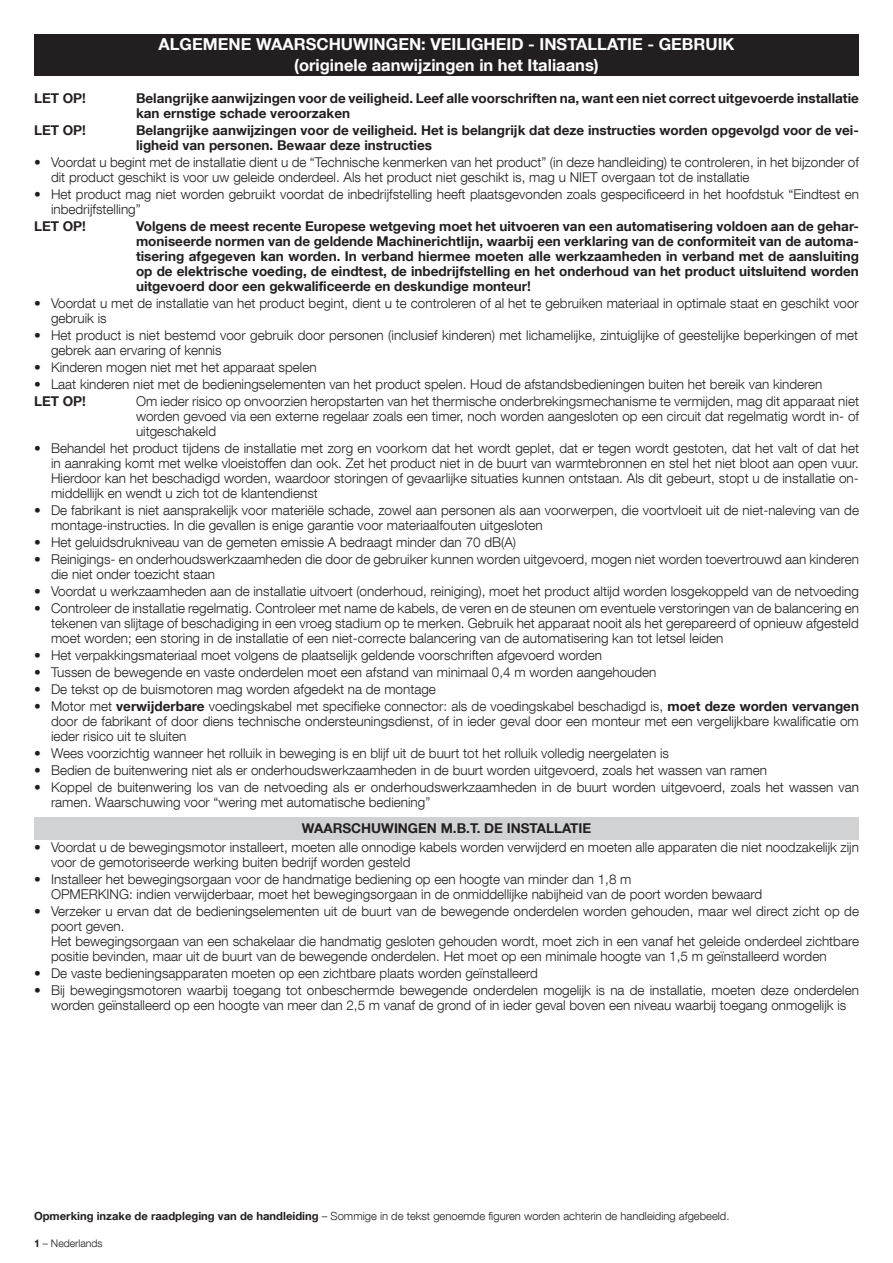
<style>
.page{position:relative;width:893px;height:1263px;background:#fff}
.page>*{position:absolute;margin:0;border:0;box-sizing:border-box;transform-origin:0 0}
.t1{font:700 16.5px/20.7px "Helvetica Neue LT Com";color:#fff;text-align:center}
.t2{font:300 13.5px/15px "Helvetica Neue LT Com";color:#231f20}
.t3{font:700 13.5px/15px "Helvetica Neue LT Com";color:#231f20}
.t4{font:300 11.25px "Helvetica Neue LT Com";color:#231f20}
.t5{font:300 10.5px "Helvetica Neue LT Com";color:#231f20}
.s1{font-weight:700}
</style>
<div class="page">
<div style="left:34px;top:34px;width:825px;height:41px;background:#231f20"></div>
<div style="left:34px;top:817px;width:825px;height:22px;background:#d1d2d4"></div>
<p class="t1" style="left:159px;top:33px;width:577px">ALGEMENE WAARSCHUWINGEN: VEILIGHEID - INSTALLATIE - GEBRUIK (originele aanwijzingen in het Italiaans)</p>
<p class="t3" style="left:34px;top:90px;width:54px">LET OP!</p>
<p class="t3" style="left:136px;top:90px;width:724px">Belangrijke aanwijzingen voor de veiligheid. Leef alle voorschriften na, want een niet correct uitgevoerde installatie kan ernstige schade veroorzaken</p>
<p class="t3" style="left:34px;top:122px;width:54px">LET OP!</p>
<p class="t3" style="left:136px;top:122px;width:724px">Belangrijke aanwijzingen voor de veiligheid. Het is belangrijk dat deze instructies worden opgevolgd voor de vei&shy;ligheid van personen. Bewaar deze instructies</p>
<p class="t2" style="left:51px;top:154px;width:809px;text-indent:-17px"><span class="s1">•</span> Voordat u begint met de installatie dient u de “Technische kenmerken van het product” (in deze handleiding) te controleren, in het bijzonder of dit product geschikt is voor uw geleide onderdeel. Als het product niet geschikt is, mag u NIET overgaan tot de installatie</p>
<p class="t2" style="left:51px;top:186px;width:809px;text-indent:-17px"><span class="s1">•</span> Het product mag niet worden gebruikt voordat de inbedrijfstelling heeft plaatsgevonden zoals gespecificeerd in het hoofdstuk “Eindtest en inbedrijfstelling”</p>
<p class="t3" style="left:34px;top:218px;width:54px">LET OP!</p>
<p class="t3" style="left:136px;top:218px;width:724px;text-align:justify">Volgens de meest recente Europese wetgeving moet het uitvoeren van een automatisering voldoen aan de gehar&shy;moniseerde normen van de geldende Machinerichtlijn, waarbij een verklaring van de conformiteit van de automa&shy;tisering afgegeven kan worden. In verband hiermee moeten alle werkzaamheden in verband met de aansluiting op de elektrische voeding, de eindtest, de inbedrijfstelling en het onderhoud van het product uitsluitend worden uitgevoerd door een gekwalificeerde en deskundige monteur!</p>
<p class="t2" style="left:51px;top:295px;width:809px;text-indent:-17px"><span class="s1">•</span> Voordat u met de installatie van het product begint, dient u te controleren of al het te gebruiken materiaal in optimale staat en geschikt voor gebruik is</p>
<p class="t2" style="left:51px;top:327px;width:809px;text-indent:-17px"><span class="s1">•</span> Het product is niet bestemd voor gebruik door personen (inclusief kinderen) met lichamelijke, zintuiglijke of geestelijke beperkingen of met gebrek aan ervaring of kennis</p>
<p class="t2" style="left:34px;top:359px;width:284px"><span class="s1">•</span> Kinderen mogen niet met het apparaat spelen</p>
<p class="t2" style="left:34px;top:375px;width:790px;line-height:17px"><span class="s1">•</span> Laat kinderen niet met de bedieningselementen van het product spelen. Houd de afstandsbedieningen buiten het bereik van kinderen<br><span class="s1">LET OP!</span></p>
<p class="t2" style="left:136px;top:393px;width:724px;text-align:justify">Om ieder risico op onvoorzien heropstarten van het thermische onderbrekingsmechanisme te vermijden, mag dit apparaat niet worden gevoed via een externe regelaar zoals een timer, noch worden aangesloten op een circuit dat regelmatig wordt in- of uitgeschakeld</p>
<p class="t2" style="left:51px;top:440px;width:810px;text-align:justify;text-indent:-17px"><span class="s1">•</span> Behandel het product tijdens de installatie met zorg en voorkom dat het wordt geplet, dat er tegen wordt gestoten, dat het valt of dat het in aanraking komt met welke vloeistoffen dan ook. Zet het product niet in de buurt van warmtebronnen en stel het niet bloot aan open vuur.<br>Hierdoor kan het beschadigd worden, waardoor storingen of gevaarlijke situaties kunnen ontstaan. Als dit gebeurt, stopt u de installatie on&shy;middellijk en wendt u zich tot de klantendienst</p>
<p class="t2" style="left:51px;top:502px;width:809px;text-indent:-17px"><span class="s1">•</span> De fabrikant is niet aansprakelijk voor materiële schade, zowel aan personen als aan voorwerpen, die voortvloeit uit de niet-naleving van de montage-instructies. In die gevallen is enige garantie voor materiaalfouten uitgesloten</p>
<p class="t2" style="left:34px;top:534px;width:484px"><span class="s1">•</span> Het geluidsdrukniveau van de gemeten emissie A bedraagt minder dan 70 dB(A)</p>
<p class="t2" style="left:51px;top:551px;width:809px;text-indent:-17px"><span class="s1">•</span> Reinigings- en onderhoudswerkzaamheden die door de gebruiker kunnen worden uitgevoerd, mogen niet worden toevertrouwd aan kinderen die niet onder toezicht staan</p>
<p class="t2" style="left:34px;top:583px;width:826px"><span class="s1">•</span> Voordat u werkzaamheden aan de installatie uitvoert (onderhoud, reiniging), moet het product altijd worden losgekoppeld van de netvoeding</p>
<p class="t2" style="left:51px;top:600px;width:809px;text-align:justify;text-indent:-17px"><span class="s1">•</span> Controleer de installatie regelmatig. Controleer met name de kabels, de veren en de steunen om eventuele verstoringen van de balancering en tekenen van slijtage of beschadiging in een vroeg stadium op te merken. Gebruik het apparaat nooit als het gerepareerd of opnieuw afgesteld moet worden; een storing in de installatie of een niet-correcte balancering van de automatisering kan tot letsel leiden</p>
<p class="t2" style="left:34px;top:647px;width:569px"><span class="s1">•</span> Het verpakkingsmateriaal moet volgens de plaatselijk geldende voorschriften afgevoerd worden</p>
<p class="t2" style="left:34px;top:664px;width:624px"><span class="s1">•</span> Tussen de bewegende en vaste onderdelen moet een afstand van minimaal 0,4 m worden aangehouden</p>
<p class="t2" style="left:34px;top:681px;width:403px"><span class="s1">•</span> De tekst op de buismotoren mag worden afgedekt na de montage</p>
<p class="t2" style="left:51px;top:698px;width:809px;text-align:justify;text-indent:-17px"><span class="s1">•</span> Motor met <span class="s1">verwijderbare</span> voedingskabel met specifieke connector: als de voedingskabel beschadigd is, <span class="s1">moet deze worden vervangen </span>door de fabrikant of door diens technische ondersteuningsdienst, of in ieder geval door een monteur met een vergelijkbare kwalificatie om ieder risico uit te sluiten</p>
<p class="t2" style="left:34px;top:745px;width:636px"><span class="s1">•</span> Wees voorzichtig wanneer het rolluik in beweging is en blijf uit de buurt tot het rolluik volledig neergelaten is</p>
<p class="t2" style="left:34px;top:762px;width:734px"><span class="s1">•</span> Bedien de buitenwering niet als er onderhoudswerkzaamheden in de buurt worden uitgevoerd, zoals het wassen van ramen</p>
<p class="t2" style="left:51px;top:779px;width:809px;text-indent:-17px"><span class="s1">•</span> Koppel de buitenwering los van de netvoeding als er onderhoudswerkzaamheden in de buurt worden uitgevoerd, zoals het wassen van ramen. Waarschuwing voor “wering met automatische bediening”</p>
<p class="t3" style="left:302px;top:820px;width:291px">WAARSCHUWINGEN M.B.T. DE INSTALLATIE</p>
<p class="t2" style="left:51px;top:839px;width:809px;text-indent:-17px"><span class="s1">•</span> Voordat u de bewegingsmotor installeert, moeten alle onnodige kabels worden verwijderd en moeten alle apparaten die niet noodzakelijk zijn voor de gemotoriseerde werking buiten bedrijf worden gesteld</p>
<p class="t2" style="left:51px;top:872px;width:713px;text-indent:-17px"><span class="s1">•</span> Installeer het bewegingsorgaan voor de handmatige bediening op een hoogte van minder dan 1,8 m<br>OPMERKING: indien verwijderbaar, moet het bewegingsorgaan in de onmiddellijke nabijheid van de poort worden bewaard</p>
<p class="t2" style="left:51px;top:904px;width:809px;text-indent:-17px"><span class="s1">•</span> Verzeker u ervan dat de bedieningselementen uit de buurt van de bewegende onderdelen worden gehouden, maar wel direct zicht op de poort geven.<br>Het bewegingsorgaan van een schakelaar die handmatig gesloten gehouden wordt, moet zich in een vanaf het geleide onderdeel zichtbare positie bevinden, maar uit de buurt van de bewegende onderdelen. Het moet op een minimale hoogte van 1,5 m geïnstalleerd worden</p>
<p class="t2" style="left:34px;top:966px;width:505px"><span class="s1">•</span> De vaste bedieningsapparaten moeten op een zichtbare plaats worden geïnstalleerd</p>
<p class="t2" style="left:34px;top:983px;width:826px;text-align:center"><span class="s1">•</span> Bij bewegingsmotoren waarbij toegang tot onbeschermde bewegende onderdelen mogelijk is na de installatie, moeten deze onderdelen worden geïnstalleerd op een hoogte van meer dan 2,5 m vanaf de grond of in ieder geval boven een niveau waarbij toegang onmogelijk is</p>
<p class="t4" style="left:34px;top:1209px;width:697px"><span class="s1">Opmerking inzake de raadpleging van de handleiding</span> – Sommige in de tekst genoemde figuren worden achterin de handleiding afgebeeld.</p>
<p class="t5" style="left:34px;top:1237px;width:70px"><span class="s1">1</span> – Nederlands</p>
</div>
